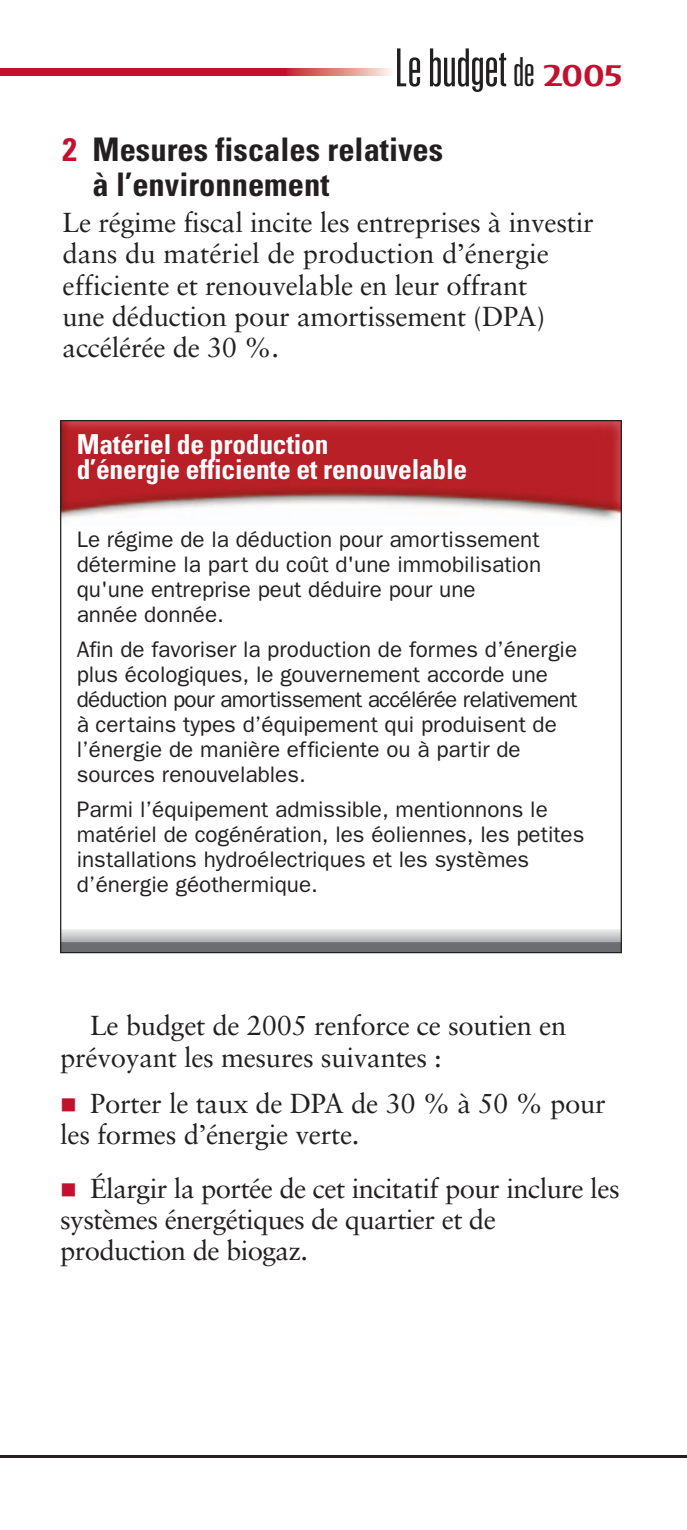
<style>
.page{position:relative;width:687px;height:1530px;background:#fff}
.page>*{position:absolute;margin:0;border:0;box-sizing:border-box;transform-origin:0 0}
.t1{font:300 ultra-condensed 52.5px "Univers";letter-spacing:-.01em;color:#231f20}
.t2{font:700 condensed 32.5px/35px "Univers";color:#231f20}
.t3{font:27.5px/31.2px "Sabon";letter-spacing:-.01em;color:#231f20}
.t4{font:700 condensed 27.5px/25px "Univers";letter-spacing:-.01em;color:#fff}
.t5{font:22.5px/25px "Franklin Gothic";color:#231f20}
.s1{font-size:40px}
.s2{font-family:"Humana Sans ITC";font-weight:700;font-stretch:normal;font-size:32.5px;color:#c3102f}
.s3{color:#c3102f}
</style>
<div class="page">
<hr style="left:0;top:1455px;width:686px;height:2px;background:#231f20">
<svg style="left:286px;top:68px;width:105px;height:7px"></svg>
<div style="left:0;top:68px;width:286px;height:7px;background:#c3102f"></div>
<img style="left:62px;top:422px;width:557px;height:98px">
<div style="left:60px;top:943px;width:561px;height:9px;background:#6c6d70"></div>
<hr style="left:60px;top:942px;width:561px;height:1px;background:#848689">
<hr style="left:60px;top:941px;width:561px;height:1px;background:#8c8e91">
<hr style="left:60px;top:940px;width:561px;height:1px;background:#939598">
<hr style="left:60px;top:939px;width:561px;height:1px;background:#9b9da0">
<hr style="left:60px;top:938px;width:561px;height:1px;background:#a4a5a9">
<hr style="left:60px;top:937px;width:561px;height:1px;background:#acadb1">
<hr style="left:60px;top:936px;width:561px;height:1px;background:#b4b5b8">
<hr style="left:60px;top:935px;width:561px;height:1px;background:#bcbdc0">
<hr style="left:60px;top:934px;width:561px;height:1px;background:#c4c5c7">
<hr style="left:60px;top:933px;width:561px;height:1px;background:#cccdcf">
<hr style="left:60px;top:932px;width:561px;height:1px;background:#d4d5d7">
<hr style="left:60px;top:931px;width:561px;height:1px;background:#dcdddf">
<hr style="left:60px;top:930px;width:561px;height:1px;background:#e8e9ea">
<h1 class="t1" style="left:394px;top:48px;width:229px">Le budget <span class="s1">de</span> <span class="s2">2005</span></h1>
<h2 class="t2" style="left:93px;top:135px;width:352px;text-indent:-30px"><span class="s3">2</span> Mesures fiscales relatives à l’environnement</h2>
<p class="t3" style="left:62px;top:209px;width:532px">Le régime fiscal incite les entreprises à investir dans du matériel de production d’énergie efficiente et renouvelable en leur offrant<br>une déduction pour amortissement (DPA) accélérée de 30 %.</p>
<p class="t4" style="left:77px;top:434px;width:392px">Matériel de production<br>d’énergie efficiente et renouvelable</p>
<p class="t5" style="left:77px;top:526px;width:465px">Le régime de la déduction pour amortissement détermine la part du coût d'une immobilisation qu'une entreprise peut déduire pour une année donnée.</p>
<p class="t5" style="left:77px;top:636px;width:502px">Afin de favoriser la production de formes d’énergie plus écologiques, le gouvernement accorde une déduction pour amortissement accélérée relativement à certains types d’équipement qui produisent de l’énergie de manière efficiente ou à partir de sources renouvelables.</p>
<p class="t5" style="left:77px;top:796px;width:509px">Parmi l’équipement admissible, mentionnons le matériel de cogénération, les éoliennes, les petites installations hydroélectriques et les systèmes d’énergie géothermique.</p>
<p class="t3" style="left:60px;top:1012px;width:507px;text-indent:30px">Le budget de 2005 renforce ce soutien en prévoyant les mesures suivantes :</p>
<p class="t3" style="left:60px;top:1090px;width:547px"><span class="s3">■</span> Porter le taux de DPA de 30 % à 50 % pour les formes d’énergie verte.</p>
<p class="t3" style="left:60px;top:1175px;width:560px"><span class="s3">■</span> Élargir la portée de cet incitatif pour inclure les systèmes énergétiques de quartier et de production de biogaz.</p>
</div>
